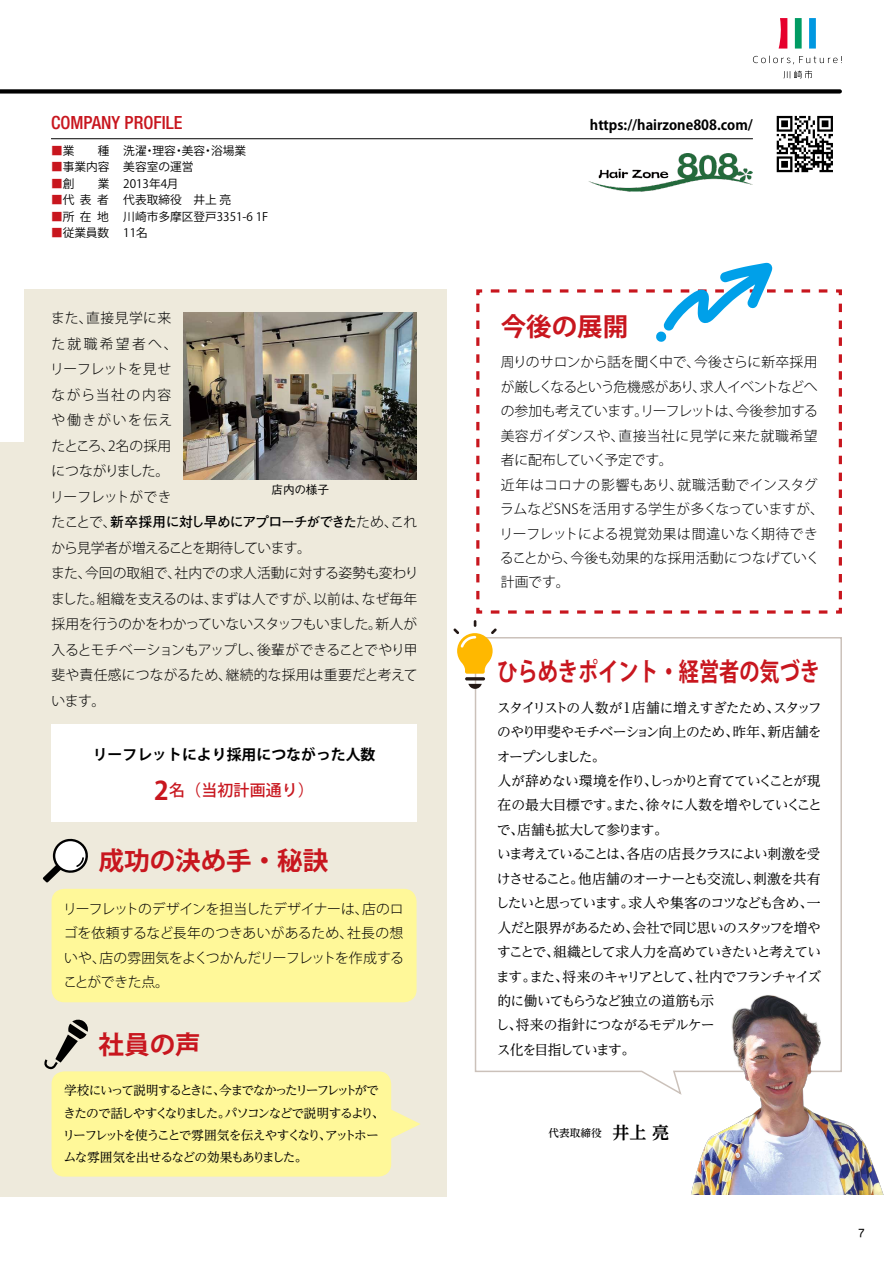
<style>
.page{position:relative;width:893px;height:1263px;background:#fff}
.page>*{position:absolute;margin:0;border:0;box-sizing:border-box;transform-origin:0 0}
.t1{font:700 25.5px "Koz Go Pr 6 N";color:#c8161e}
.t2{font:700 25.5px "Koz Go Pr 6 N";color:#c8161e;scale:.79 1}
.t3{font:18px "Helvetica Neue Medium 3";color:#c8161e}
.t4{font:500 15.9px "Koz Go Pr 6 N";letter-spacing:.01em;color:#c8161e}
.t5{font:700 14.85px "Koz Go Pr 6 N";color:#000}
.t6{font:300 13.8px/24.5px "Koz Go Pr 6 N";letter-spacing:-.005em;color:#000}
.t7{font:13.8px/24.5px "UD Reimin Pro";letter-spacing:-.08em;color:#000}
.t8{font:300 13.8px/25.5px "Koz Go Pr 6 N";letter-spacing:.025em;color:#000}
.t9{font:700 13.8px "Futo Go B101 Pro";letter-spacing:-.07em;color:#000}
.t10{font:700 13.8px "Koz Go Pr 6 N";color:#000}
.t11{font:12.75px/22.4px "UD Reimin Pro";letter-spacing:-.125em;color:#000}
.t12{font:12.75px "OCR B";color:#000}
.t13{font:11.7px "Koz Go Pr 6 N";color:#000}
.t14{font:500 11.7px "Gothic BBB Pro";letter-spacing:-.015em;color:#000}
.t15{font:500 10.65px "UD Reimin Pro";color:#000}
.s1{color:#c8161e}
.s2{font-family:"Koz Go Pr 6 N";font-weight:300}
.s3{font-weight:700;font-size:25.5px}
.s4{font-weight:700;font-size:16.95px}
</style>
<div class="page">
<div style="left:0;top:442px;width:446px;height:755px;background:#eeeadc"></div>
<div style="left:24px;top:289px;width:422px;height:782px;background:#eeeadc"></div>
<svg style="left:474px;top:637px;width:368px;height:443px"></svg>
<div style="left:51px;top:724px;width:366px;height:97px;background:#fff"></div>
<div style="left:52px;top:889px;width:365px;height:113px;background:#fff899;border-radius:13px"></div>
<div style="left:809px;top:18px;width:7px;height:31px;background:#0097e0"></div>
<svg style="left:779px;top:18px;width:8px;height:31px"></svg>
<div style="left:795px;top:18px;width:7px;height:31px;background:#009b63"></div>
<svg style="left:753px;top:56px;width:89px;height:8px"></svg>
<svg style="left:784px;top:71px;width:28px;height:7px"></svg>
<div style="left:0;top:89px;width:840px;height:5px;background:#000"></div>
<svg style="left:43px;top:838px;width:45px;height:44px"></svg>
<img style="left:656px;top:972px;width:228px;height:223px">
<svg style="left:44px;top:1019px;width:44px;height:50px"></svg>
<img style="left:184px;top:313px;width:232px;height:166px">
<hr style="left:51px;top:138px;width:702px;height:1px;background:#000">
<svg style="left:777px;top:116px;width:56px;height:56px"></svg>
<img style="left:588px;top:153px;width:165px;height:38px">
<div style="left:52px;top:1071px;width:339px;height:105px;background:#fff899;border-radius:13px"></div>
<svg style="left:391px;top:1107px;width:29px;height:33px"></svg>
<hr style="left:465px;top:677px;width:20px;height:3px;background:#231815;border-radius:2px">
<svg style="left:468px;top:684px;width:14px;height:5px"></svg>
<svg style="left:453px;top:620px;width:44px;height:54px"></svg>
<svg style="left:476px;top:289px;width:366px;height:325px"></svg>
<svg style="left:486px;top:263px;width:341px;height:79px"></svg>
<h2 class="t3" style="left:51px;top:115px;width:133px">COMPANY PROFILE</h2>
<p class="t10" style="left:590px;top:117px;width:164px">https://hairzone808.com/</p>
<p class="t13" style="left:51px;top:144px;width:197px"><span class="s1">■</span>業　　種 洗濯・理容・美容・浴場業</p>
<p class="t13" style="left:51px;top:160px;width:144px"><span class="s1">■</span>事業内容 美容室の運営</p>
<p class="t13" style="left:51px;top:177px;width:129px"><span class="s1">■</span>創　　業 2013年4月</p>
<p class="t13" style="left:51px;top:193px;width:182px"><span class="s1">■</span>代表者 代表取締役　井上 亮</p>
<p class="t13" style="left:51px;top:210px;width:219px"><span class="s1">■</span>所在地 川崎市多摩区登戸3351-6 1F</p>
<p class="t13" style="left:51px;top:226px;width:98px"><span class="s1">■</span>従業員数 11名</p>
<p class="t8" style="left:50px;top:306px;width:129px">また、直接見学に来た就職希望者へ、リーフレットを見せながら当社の内容や働きがいを伝えたところ、2名の採用につながりました。リーフレットができ</p>
<p class="t9" style="left:52px;top:511px;width:367px"><span class="s2">たことで、</span>新卒採用に対し早めにアプローチができた<span class="s2">ため、これ</span></p>
<p class="t6" style="left:51px;top:535px;width:369px;line-height:25.5px">から見学者が増えることを期待しています。<br>また、今回の取組で、社内での求人活動に対する姿勢も変わりました。組織を支えるのは、まずは人ですが、以前は、なぜ毎年採用を行うのかをわかっていないスタッフもいました。新人が入るとモチベーションもアップし、後輩ができることでやり甲斐や責任感につながるため、継続的な採用は重要だと考えています。</p>
<p class="t14" style="left:271px;top:480px;width:59px">店内の様子</p>
<p class="t5" style="left:93px;top:746px;width:284px">リーフレットにより採用につながった人数</p>
<p class="t4" style="left:154px;top:781px;width:161px"><span class="s3">2</span>名（当初計画通り）</p>
<h1 class="t1" style="left:99px;top:847px;width:231px">成功の決め手・秘訣</h1>
<p class="t6" style="left:63px;top:897px;width:342px;text-align:justify">リーフレットのデザインを担当したデザイナーは、店のロゴを依頼するなど長年のつきあいがあるため、社長の想いや、店の雰囲気をよくつかんだリーフレットを作成することができた点。</p>
<h1 class="t1" style="left:99px;top:1030px;width:104px">社員の声</h1>
<p class="t11" style="left:63px;top:1079px;width:323px">学校にいって説明するときに、今までなかったリーフレットができたので話しやすくなりました。パソコンなどで説明するより、リーフレットを使うことで雰囲気を伝えやすくなり、アットホームな雰囲気を出せるなどの効果もありました。</p>
<h1 class="t1" style="left:501px;top:313px;width:129px">今後の展開</h1>
<p class="t6" style="left:499px;top:350px;width:326px">周りのサロンから話を聞く中で、今後さらに新卒採用が厳しくなるという危機感があり、求人イベントなどへの参加も考えています。リーフレットは､今後参加する美容ガイダンスや、直接当社に見学に来た就職希望者に配布していく予定です。<br>近年はコロナの影響もあり、就職活動でインスタグラムなどSNSを活用する学生が多くなっていますが、リーフレットによる視覚効果は間違いなく期待できることから、今後も効果的な採用活動につなげていく計画です。</p>
<h1 class="t2" style="left:497px;top:658px;width:410px">ひらめきポイント・経営者の気づき</h1>
<p class="t7" style="left:495px;top:695px;width:328px">スタイリストの人数が1店舗に増えすぎたため、スタッフのやり甲斐やモチベーション向上のため、昨年、新店舗をオープンしました。<br>人が辞めない環境を作り、しっかりと育てていくことが現在の最大目標です。また、徐々に人数を増やしていくことで、店舗も拡大して参ります。<br>いま考えていることは、各店の店長クラスによい刺激を受けさせること。他店舗のオーナーとも交流し、刺激を共有したいと思っています。求人や集客のコツなども含め、一人だと限界があるため、会社で同じ思いのスタッフを増やすことで、組織として求人力を高めていきたいと考えています。また、将来のキャリアとして、社内でフランチャイズ的に働いてもらうなど独立の道筋も示<br>し、将来の指針につながるモデルケー<br>ス化を目指しています。</p>
<p class="t15" style="left:549px;top:1124px;width:122px">代表取締役　<span class="s4">井上 亮</span></p>
<p class="t12" style="left:858px;top:1227px;width:8px">7</p>
</div>
